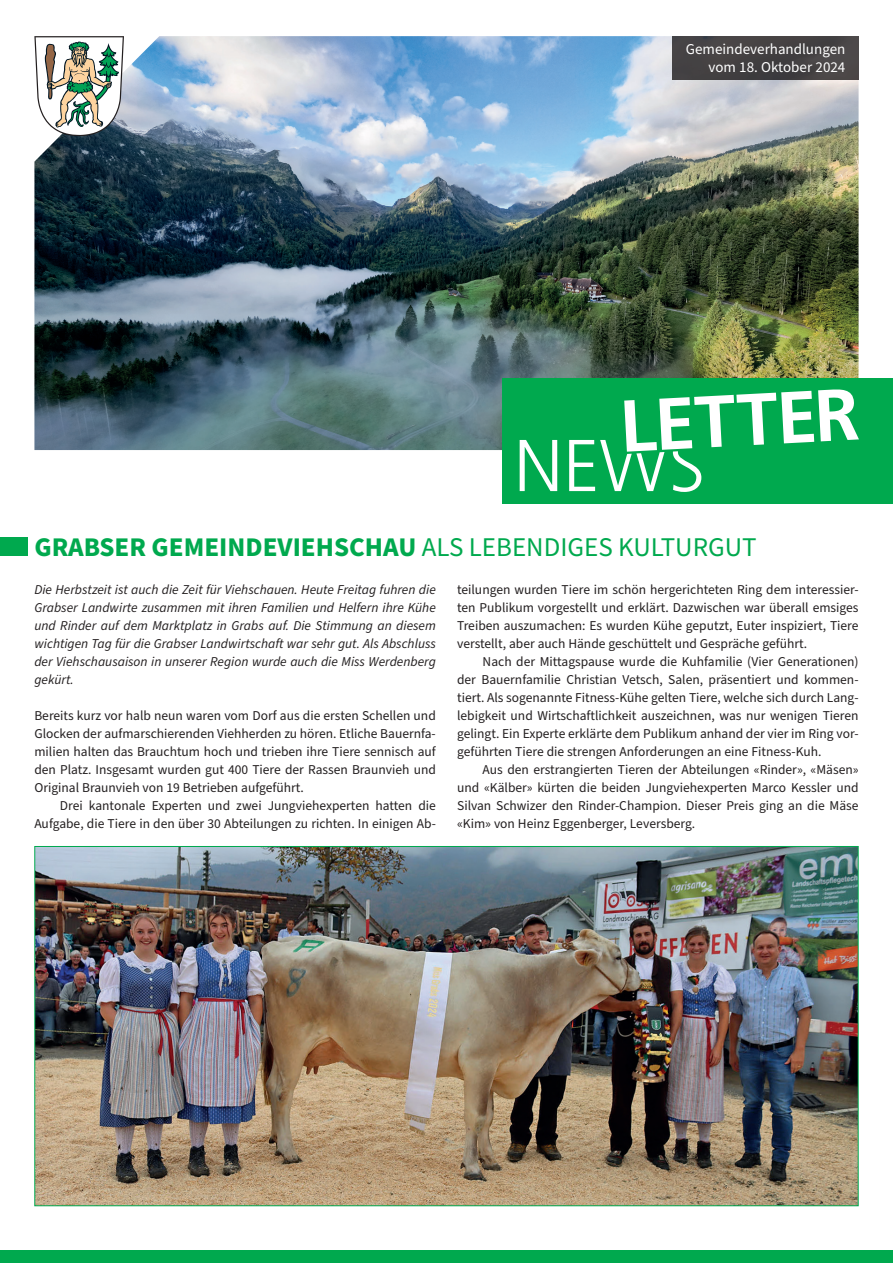
<style>
.page{position:relative;width:893px;height:1263px;background:#fff}
.page>*{position:absolute;margin:0;border:0;box-sizing:border-box;transform-origin:0 0}
.t1{font:700 27px "Source Sans Pro";color:#00a94e}
.t2{font:15px/18px "Source Sans Pro";color:#fff;text-align:right}
.t3{font:13.5px/18px "Source Sans Pro";color:#231f20;text-align:justify}
.t4{font:italic 13.5px/18px "Source Sans Pro";color:#231f20;text-align:justify}
.s1{font-weight:400}
</style>
<div class="page">
<img style="left:34px;top:36px;width:825px;height:414px">
<div style="left:502px;top:378px;width:391px;height:125px;background:#00a94e"></div>
<svg style="left:34px;top:36px;width:90px;height:100px"></svg>
<div style="left:0;top:1250px;width:893px;height:13px;background:#00a94e"></div>
<svg style="left:520px;top:440px;width:37px;height:51px"></svg>
<svg style="left:569px;top:389px;width:290px;height:103px"></svg>
<div style="left:672px;top:36px;width:187px;height:43px;background:#454243"></div>
<div style="left:0;top:538px;width:27px;height:18px;background:#00a94e"></div>
<img style="left:34px;top:846px;width:825px;height:360px">
<p class="t2" style="left:686px;top:41px;width:161px">Gemeindeverhandlungen vom 18. Oktober 2024</p>
<h1 class="t1" style="left:34px;top:528px;width:724px">GRABSER GEMEINDEVIEHSCHAU <span class="s1">ALS LEBENDIGES KULTURGUT</span></h1>
<p class="t4" style="left:34px;top:581px;width:403px">Die Herbstzeit ist auch die Zeit für Viehschauen. Heute Freitag fuhren die Grabser Landwirte zusammen mit ihren Familien und Helfern ihre Kühe und Rinder auf dem Marktplatz in Grabs auf. Die Stimmung an diesem wichtigen Tag für die Grabser Landwirtschaft war sehr gut. Als Abschluss der Viehschausaison in unserer Region wurde auch die Miss Werdenberg gekürt.</p>
<p class="t3" style="left:34px;top:707px;width:403px">Bereits kurz vor halb neun waren vom Dorf aus die ersten Schellen und Glocken der aufmarschierenden Viehherden zu hören. Etliche Bauernfa&shy;milien halten das Brauchtum hoch und trieben ihre Tiere sennisch auf den Platz. Insgesamt wurden gut 400 Tiere der Rassen Braunvieh und Original Braunvieh von 19 Betrieben aufgeführt.</p>
<p class="t3" style="left:34px;top:797px;width:403px;text-align:right">Drei kantonale Experten und zwei Jungviehexperten hatten die<br>Aufgabe, die Tiere in den über 30 Abteilungen zu richten. In einigen Ab-</p>
<p class="t3" style="left:457px;top:581px;width:403px">teilungen wurden Tiere im schön hergerichteten Ring dem interessier&shy;ten Publikum vorgestellt und erklärt. Dazwischen war überall emsiges Treiben auszumachen: Es wurden Kühe geputzt, Euter inspiziert, Tiere verstellt, aber auch Hände geschüttelt und Gespräche geführt.</p>
<p class="t3" style="left:457px;top:653px;width:403px;text-indent:26px">Nach der Mittagspause wurde die Kuhfamilie (Vier Generationen) der Bauernfamilie Christian Vetsch, Salen, präsentiert und kommen&shy;tiert. Als sogenannte Fitness-Kühe gelten Tiere, welche sich durch Lang&shy;lebigkeit und Wirtschaftlichkeit auszeichnen, was nur wenigen Tieren gelingt. Ein Experte erklärte dem Publikum anhand der vier im Ring vor&shy;geführten Tiere die strengen Anforderungen an eine Fitness-Kuh.</p>
<p class="t3" style="left:457px;top:761px;width:403px;text-indent:26px">Aus den erstrangierten Tieren der Abteilungen «Rinder», «Mäsen» und «Kälber» kürten die beiden Jungviehexperten Marco Kessler und Silvan Schwizer den Rinder-Champion. Dieser Preis ging an die Mäse «Kim» von Heinz Eggenberger, Leversberg.</p>
</div>
